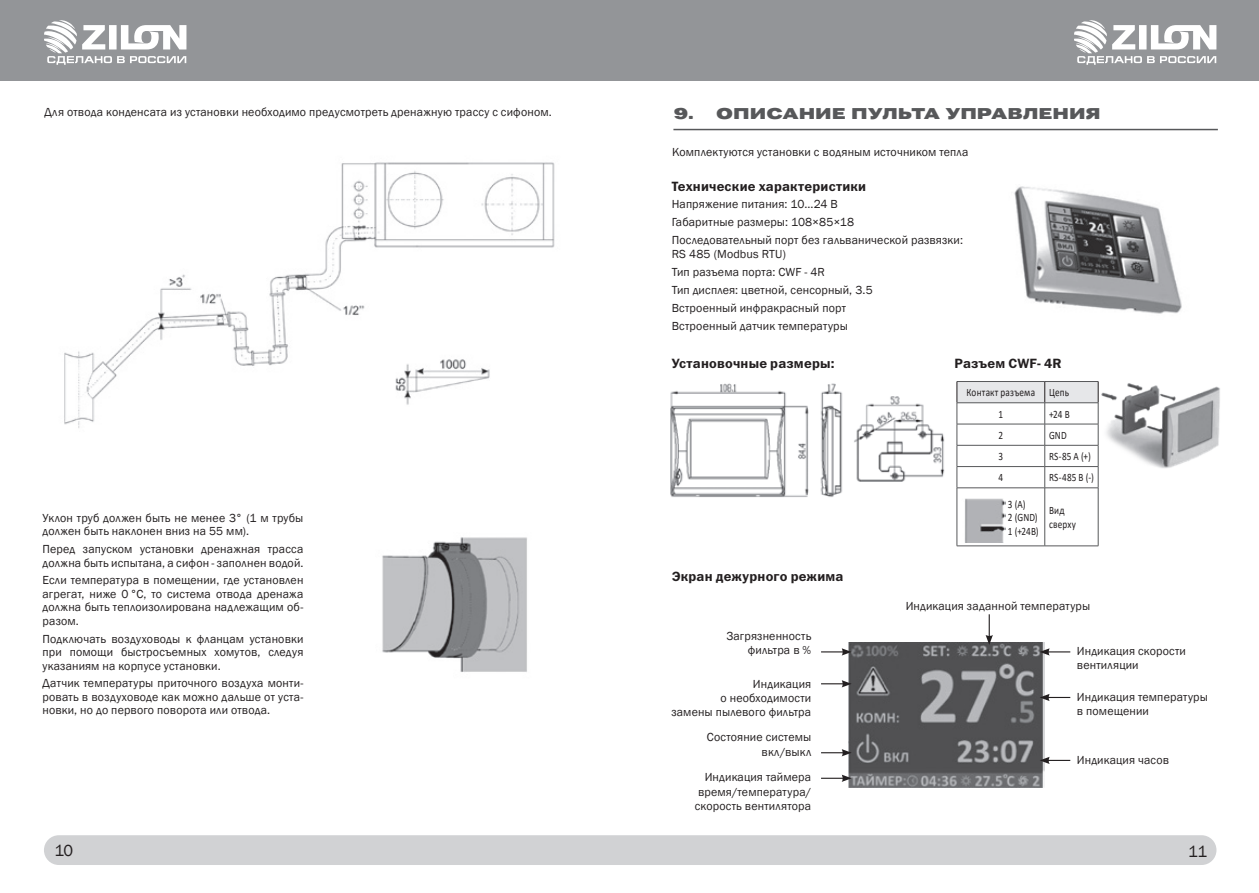
<style>
.page{position:relative;width:1259px;height:893px;background:#fff}
.page>*{position:absolute;margin:0;border:0;box-sizing:border-box;transform-origin:0 0}
.ZAGOLOVKI{font:16.5px "Pravda";letter-spacing:-.005em;color:#57585a}
.t1{font:16.5px "Franklin Gothic";color:#231f20}
.t2{font:13.5px "Franklin Gothic Demi C";letter-spacing:.015em;color:#231f20}
.body{font:12px/13.5px "Franklin Gothic";letter-spacing:.015em;color:#231f20}
.Таблица{font:11.25px/13.5px "Calibri";letter-spacing:.015em;color:#231f20;scale:.82 1}
</style>
<div class="page">
<div style="left:44px;top:835px;width:1172px;height:30px;background:#d1d2d4;border-radius:15px"></div>
<div style="left:629px;top:0;width:630px;height:81px;background:#939598"></div>
<div style="left:0;top:0;width:629px;height:81px;background:#939598"></div>
<svg style="left:44px;top:20px;width:142px;height:45px"></svg>
<svg style="left:1074px;top:20px;width:142px;height:45px"></svg>
<img style="left:64px;top:162px;width:491px;height:266px">
<img style="left:382px;top:537px;width:145px;height:135px">
<hr style="left:673px;top:129px;width:544px;height:1px;background:#57585a">
<img style="left:1014px;top:186px;width:168px;height:128px">
<img style="left:670px;top:383px;width:275px;height:114px">
<img style="left:964px;top:498px;width:41px;height:44px">
<img style="left:1101px;top:383px;width:119px;height:85px">
<svg style="left:956px;top:381px;width:143px;height:107px"></svg>
<hr style="left:956px;top:488px;width:88px;height:1px;background:#57585a">
<hr style="left:956px;top:488px;width:1px;height:58px;background:#57585a">
<hr style="left:1044px;top:488px;width:54px;height:1px;background:#57585a">
<hr style="left:1044px;top:488px;width:1px;height:58px;background:#57585a">
<hr style="left:1098px;top:488px;width:1px;height:58px;background:#57585a">
<hr style="left:956px;top:546px;width:88px;height:1px;background:#57585a">
<hr style="left:1044px;top:546px;width:54px;height:1px;background:#57585a">
<img style="left:849px;top:643px;width:195px;height:144px">
<svg style="left:821px;top:648px;width:30px;height:8px"></svg>
<svg style="left:1039px;top:648px;width:31px;height:8px"></svg>
<svg style="left:1039px;top:694px;width:31px;height:7px"></svg>
<svg style="left:1039px;top:757px;width:31px;height:7px"></svg>
<svg style="left:985px;top:614px;width:8px;height:31px"></svg>
<svg style="left:821px;top:680px;width:30px;height:7px"></svg>
<svg style="left:821px;top:749px;width:30px;height:7px"></svg>
<svg style="left:821px;top:775px;width:30px;height:7px"></svg>
<p class="body" style="left:44px;top:105px;width:509px">Для отвода конденсата из установки необходимо предусмотреть дренажную трассу с сифоном.</p>
<p class="body" style="left:43px;top:511px;width:262px">Уклон труб должен быть не менее 3° (1 м трубы должен быть наклонен вниз на 55 мм).</p>
<p class="body" style="left:43px;top:543px;width:262px">Перед запуском установки дренажная трасса должна быть испытана, а сифон - заполнен водой.</p>
<p class="body" style="left:43px;top:574px;width:262px;text-align:justify">Если температура в помещении, где установлен агрегат, ниже 0°С, то система отвода дренажа должна быть теплоизолирована надлежащим об&shy;разом.</p>
<p class="body" style="left:43px;top:632px;width:262px;text-align:justify">Подключать воздуховоды к фланцам установки при помощи быстросъемных хомутов, следуя указаниям на корпусе установки.</p>
<p class="body" style="left:43px;top:677px;width:262px;text-align:justify">Датчик температуры приточного воздуха монти&shy;ровать в воздуховоде как можно дальше от уста&shy;новки, но до первого поворота или отвода.</p>
<p class="ZAGOLOVKI" style="left:673px;top:105px;width:429px">9. ОПИСАНИЕ ПУЛЬТА УПРАВЛЕНИЯ</p>
<p class="body" style="left:672px;top:146px;width:298px">Комплектуются установки с водяным источником тепла</p>
<p class="t2" style="left:672px;top:178px;width:196px">Технические характеристики</p>
<p class="body" style="left:672px;top:198px;width:168px">Напряжение питания: 10...24 В</p>
<p class="body" style="left:672px;top:216px;width:184px">Габаритные размеры: 108×85×18</p>
<p class="body" style="left:672px;top:233px;width:293px;line-height:14.4px">Последовательный порт без гальванической развязки:<br>RS 485 (Modbus RTU)</p>
<p class="body" style="left:672px;top:266px;width:155px">Тип разъема порта: CWF - 4R</p>
<p class="body" style="left:672px;top:284px;width:202px">Тип дисплея: цветной, сенсорный, 3.5</p>
<p class="body" style="left:672px;top:301px;width:176px">Встроенный инфракрасный порт</p>
<p class="body" style="left:672px;top:319px;width:178px">Встроенный датчик температуры</p>
<p class="t2" style="left:672px;top:356px;width:164px">Установочные размеры:</p>
<p class="t2" style="left:672px;top:569px;width:173px">Экран дежурного режима</p>
<p class="body" style="left:726px;top:629px;width:86px;line-height:14.4px;text-align:right">Загрязненность фильтра в %</p>
<p class="body" style="left:671px;top:677px;width:141px;line-height:14.4px;text-align:right">Индикация<br>о необходимости<br>замены пылевого фильтра</p>
<p class="body" style="left:707px;top:730px;width:106px;line-height:14.4px;text-align:right">Состояние системы вкл/выкл</p>
<p class="body" style="left:695px;top:770px;width:118px;line-height:14.4px;text-align:justify;text-indent:10px">Индикация таймера время/температура/ скорость вентилятора</p>
<p class="t2" style="left:954px;top:356px;width:109px">Разъем CWF- 4R</p>
<p class="Таблица" style="left:966px;top:386px;width:85px">Контакт разъема</p>
<p class="Таблица" style="left:1049px;top:386px;width:26px">Цепь</p>
<p class="Таблица" style="left:998px;top:407px;width:7px">1</p>
<p class="Таблица" style="left:1049px;top:407px;width:27px">+24 В</p>
<p class="Таблица" style="left:998px;top:428px;width:7px">2</p>
<p class="Таблица" style="left:1049px;top:428px;width:23px">GND</p>
<p class="Таблица" style="left:998px;top:449px;width:7px">3</p>
<p class="Таблица" style="left:1049px;top:449px;width:52px">RS-85 А (+)</p>
<p class="Таблица" style="left:998px;top:471px;width:7px">4</p>
<p class="Таблица" style="left:1049px;top:471px;width:56px">RS-485 В (-)</p>
<p class="Таблица" style="left:1008px;top:497px;width:23px">3 (А)</p>
<p class="Таблица" style="left:1008px;top:510px;width:38px">2 (GND)</p>
<p class="Таблица" style="left:1008px;top:524px;width:39px">1 (+24В)</p>
<p class="Таблица" style="left:1049px;top:503px;width:34px">Вид сверху</p>
<p class="body" style="left:905px;top:599px;width:186px">Индикация заданной температуры</p>
<p class="body" style="left:1077px;top:644px;width:111px;line-height:14.4px">Индикация скорости вентиляции</p>
<p class="body" style="left:1077px;top:690px;width:133px;line-height:14.4px">Индикация температуры в помещении</p>
<p class="body" style="left:1077px;top:753px;width:94px">Индикация часов</p>
<h1 class="t1" style="left:54px;top:840px;width:20px">10</h1>
<h1 class="t1" style="left:1188px;top:841px;width:21px">11</h1>
</div>
